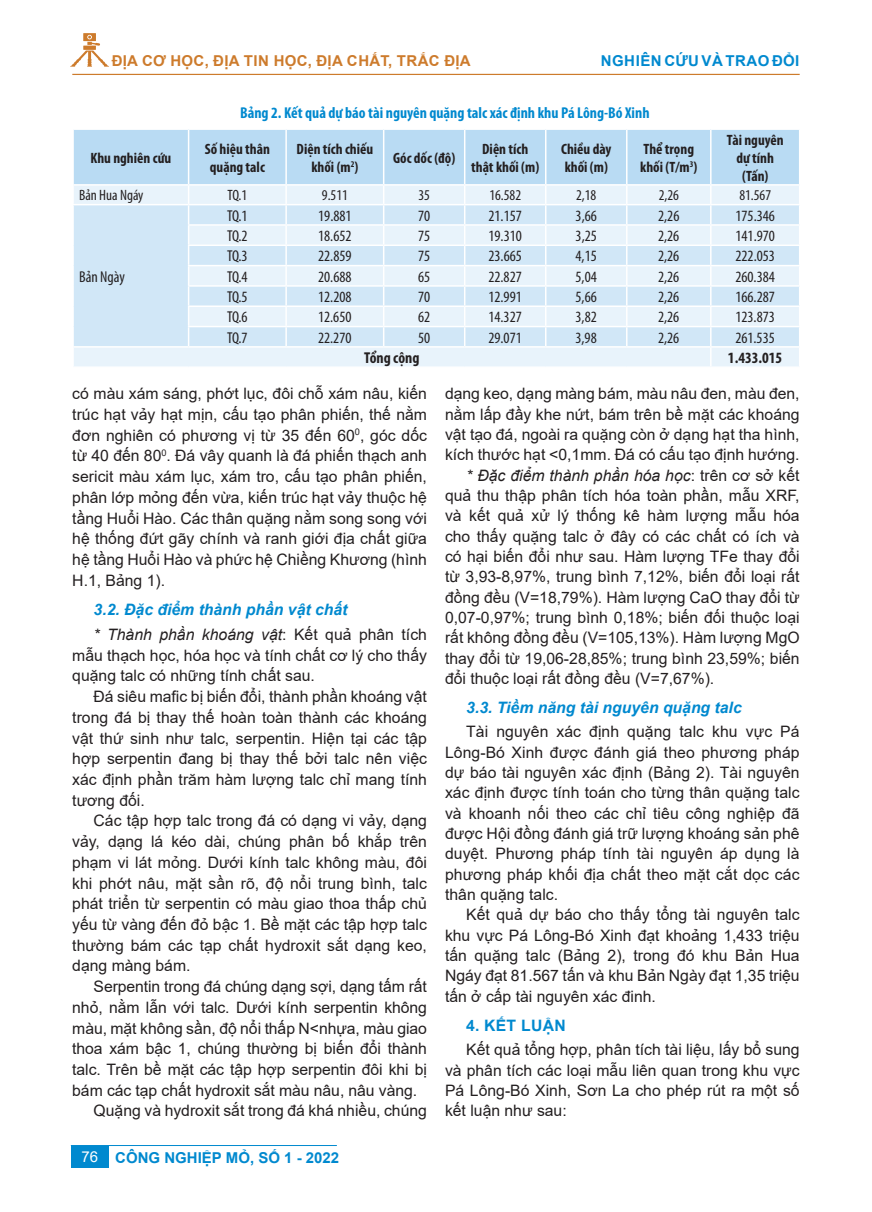
<style>
.page{position:relative;width:872px;height:1212px;background:#fff}
.page>*{position:absolute;margin:0;border:0;box-sizing:border-box;transform-origin:0 0}
.t1{font:15.75px/20.7px "Arial";color:#231f20;text-align:justify}
.t2{font:condensed 15.75px "Myriad Pro";color:#231f20}
.t3{font:italic 700 15.75px/24.9px "Arial";color:#0089cf}
.t4{font:700 condensed 15.75px "Myriad Pro";color:#0089cf}
.t5{font:italic 15.75px "Arial";color:#231f20}
.t6{font:700 condensed 15.75px "Myriad Pro";color:#231f20}
.t7{font:700 15.75px "Arial";letter-spacing:.02em;color:#0089cf}
.t8{font:700 condensed 15px/18px "Myriad Pro";color:#231f20;text-align:center}
.t9{font:condensed 15px "Myriad Pro";color:#231f20}
.t10{font:700 15px "Arial";letter-spacing:.02em;color:#cd7b2c}
.t11{font:700 15px "Arial";letter-spacing:.01em;color:#0089cf}
.t12{font:700 15px "Arial";letter-spacing:.035em;color:#0089cf}
.s1{font-weight:400;color:#231f20}
.s2{font-weight:400;font-style:normal;color:#231f20}
.s3{font-weight:400;color:#fff}
.s4{font-style:normal}
</style>
<div class="page">
<svg style="left:70px;top:33px;width:39px;height:34px"></svg>
<hr style="left:72px;top:74px;width:727px;height:1px;background:#cd7b2c">
<div style="left:71px;top:1146px;width:37px;height:21px;background:#0089cf"></div>
<hr style="left:71px;top:1145px;width:266px;height:1px;background:#0089cf">
<svg style="left:73px;top:129px;width:726px;height:237px;background:#d6eaf8"></svg>
<p class="t10" style="left:112px;top:50px;width:360px">ĐỊA CƠ HỌC, ĐỊA TIN HỌC, ĐỊA CHẤT, TRẮC ĐỊA</p>
<p class="t12" style="left:601px;top:50px;width:200px">NGHIÊN CỨU VÀ TRAO ĐỔI</p>
<p class="t4" style="left:240px;top:103px;width:411px">Bảng 2. Kết quả dự báo tài nguyên quặng talc xác định khu Pá Lông-Bó Xinh</p>
<p class="t8" style="left:90px;top:148px;width:82px">Khu nghiên cứu</p>
<p class="t8" style="left:205px;top:139px;width:67px">Số hiệu thân quặng talc</p>
<p class="t8" style="left:296px;top:139px;width:78px">Diện tích chiếu khối (m<sup>2</sup>)</p>
<p class="t8" style="left:393px;top:148px;width:64px">Góc dốc (độ)</p>
<p class="t8" style="left:471px;top:139px;width:69px">Diện tích thật khối (m)</p>
<p class="t8" style="left:561px;top:139px;width:52px;text-align:left">Chiều dày khối (m)</p>
<p class="t8" style="left:640px;top:139px;width:59px;text-align:left">Thể trọng khối (T/m<sup>3</sup>)</p>
<p class="t8" style="left:727px;top:130px;width:58px">Tài nguyên dự tính (Tấn)</p>
<p class="t9" style="left:79px;top:186px;width:66px">Bản Hua Ngáy</p>
<p class="t9" style="left:228px;top:186px;width:21px">TQ.1</p>
<p class="t9" style="left:322px;top:186px;width:28px">9.511</p>
<p class="t9" style="left:418px;top:186px;width:13px">35</p>
<p class="t9" style="left:489px;top:186px;width:33px">16.582</p>
<p class="t9" style="left:576px;top:186px;width:22px">2,18</p>
<p class="t9" style="left:658px;top:186px;width:22px">2,26</p>
<p class="t9" style="left:739px;top:186px;width:33px">81.567</p>
<p class="t2" style="left:79px;top:267px;width:47px">Bản Ngày</p>
<p class="t2" style="left:227px;top:206px;width:22px">TQ.1</p>
<p class="t2" style="left:318px;top:206px;width:35px">19.881</p>
<p class="t2" style="left:418px;top:206px;width:14px">70</p>
<p class="t2" style="left:488px;top:206px;width:35px">21.157</p>
<p class="t2" style="left:575px;top:206px;width:23px">3,66</p>
<p class="t2" style="left:658px;top:206px;width:23px">2,26</p>
<p class="t2" style="left:735px;top:206px;width:41px">175.346</p>
<p class="t2" style="left:227px;top:226px;width:22px">TQ.2</p>
<p class="t2" style="left:318px;top:226px;width:35px">18.652</p>
<p class="t2" style="left:418px;top:226px;width:14px">75</p>
<p class="t2" style="left:488px;top:226px;width:35px">19.310</p>
<p class="t2" style="left:575px;top:226px;width:23px">3,25</p>
<p class="t2" style="left:658px;top:226px;width:23px">2,26</p>
<p class="t2" style="left:735px;top:226px;width:41px">141.970</p>
<p class="t2" style="left:227px;top:247px;width:22px">TQ.3</p>
<p class="t2" style="left:318px;top:247px;width:35px">22.859</p>
<p class="t2" style="left:418px;top:247px;width:14px">75</p>
<p class="t2" style="left:488px;top:247px;width:35px">23.665</p>
<p class="t2" style="left:575px;top:247px;width:23px">4,15</p>
<p class="t2" style="left:658px;top:247px;width:23px">2,26</p>
<p class="t2" style="left:735px;top:247px;width:41px">222.053</p>
<p class="t2" style="left:227px;top:267px;width:22px">TQ.4</p>
<p class="t2" style="left:318px;top:267px;width:35px">20.688</p>
<p class="t2" style="left:418px;top:267px;width:14px">65</p>
<p class="t2" style="left:488px;top:267px;width:35px">22.827</p>
<p class="t2" style="left:575px;top:267px;width:23px">5,04</p>
<p class="t2" style="left:658px;top:267px;width:23px">2,26</p>
<p class="t2" style="left:735px;top:267px;width:41px">260.384</p>
<p class="t2" style="left:227px;top:287px;width:22px">TQ.5</p>
<p class="t2" style="left:318px;top:287px;width:35px">12.208</p>
<p class="t2" style="left:418px;top:287px;width:14px">70</p>
<p class="t2" style="left:488px;top:287px;width:35px">12.991</p>
<p class="t2" style="left:575px;top:287px;width:23px">5,66</p>
<p class="t2" style="left:658px;top:287px;width:23px">2,26</p>
<p class="t2" style="left:735px;top:287px;width:41px">166.287</p>
<p class="t2" style="left:227px;top:308px;width:22px">TQ.6</p>
<p class="t2" style="left:318px;top:308px;width:35px">12.650</p>
<p class="t2" style="left:418px;top:308px;width:14px">62</p>
<p class="t2" style="left:488px;top:308px;width:35px">14.327</p>
<p class="t2" style="left:575px;top:308px;width:23px">3,82</p>
<p class="t2" style="left:658px;top:308px;width:23px">2,26</p>
<p class="t2" style="left:735px;top:308px;width:41px">123.873</p>
<p class="t2" style="left:227px;top:328px;width:22px">TQ.7</p>
<p class="t2" style="left:318px;top:328px;width:35px">22.270</p>
<p class="t2" style="left:418px;top:328px;width:14px">50</p>
<p class="t2" style="left:488px;top:328px;width:35px">29.071</p>
<p class="t2" style="left:575px;top:328px;width:23px">3,98</p>
<p class="t2" style="left:658px;top:328px;width:23px">2,26</p>
<p class="t2" style="left:735px;top:328px;width:41px">261.535</p>
<p class="t6" style="left:364px;top:348px;width:57px">Tổng cộng</p>
<p class="t6" style="left:728px;top:348px;width:56px">1.433.015</p>
<p class="t1" style="left:72px;top:383px;width:356px">có màu xám sáng, phớt lục, đôi chỗ xám nâu, kiến trúc hạt vảy hạt mịn, cấu tạo phân phiến, thế nằm đơn nghiên có phương vị từ 35 đến 60<sup>0</sup>, góc dốc từ 40 đến 80<sup>0</sup>. Đá vây quanh là đá phiến thạch anh sericit màu xám lục, xám tro, cấu tạo phân phiến, phân lớp mỏng đến vừa, kiến trúc hạt vảy thuộc hệ tầng Huổi Hào. Các thân quặng nằm song song với hệ thống đứt gãy chính và ranh giới địa chất giữa hệ tầng Huổi Hào và phức hệ Chiềng Khương (hình H.1, Bảng 1).</p>
<p class="t3" style="left:94px;top:597px;width:335px">3.2. Đặc điểm thành phần vật chất<br><span class="s1">* Thành phần khoáng vật</span><span class="s2">: Kết quả phân tích</span></p>
<p class="t1" style="left:72px;top:645px;width:356px">mẫu thạch học, hóa học và tính chất cơ lý cho thấy quặng talc có những tính chất sau.</p>
<p class="t1" style="left:72px;top:686px;width:356px;text-indent:21px">Đá siêu mafic bị biến đổi, thành phần khoáng vật trong đá bị thay thế hoàn toàn thành các khoáng vật thứ sinh như talc, serpentin. Hiện tại các tập hợp serpentin đang bị thay thế bởi talc nên việc xác định phần trăm hàm lượng talc chỉ mang tính tương đối.</p>
<p class="t1" style="left:72px;top:810px;width:356px;text-indent:21px">Các tập hợp talc trong đá có dạng vi vảy, dạng vảy, dạng lá kéo dài, chúng phân bố khắp trên phạm vi lát mỏng. Dưới kính talc không màu, đôi khi phớt nâu, mặt sần rõ, độ nổi trung bình, talc phát triển từ serpentin có màu giao thoa thấp chủ yếu từ vàng đến đỏ bậc 1. Bề mặt các tập hợp talc thường bám các tạp chất hydroxit sắt dạng keo, dạng màng bám.</p>
<p class="t1" style="left:94px;top:976px;width:335px">Serpentin trong đá chúng dạng sợi, dạng tấm rất</p>
<p class="t1" style="left:72px;top:997px;width:356px">nhỏ, nằm lẫn với talc. Dưới kính serpentin không</p>
<p class="t1" style="left:72px;top:1017px;width:356px">màu, mặt không sần, độ nổi thấp N&lt;nhựa, màu giao</p>
<p class="t1" style="left:72px;top:1038px;width:356px">thoa xám bậc 1, chúng thường bị biến đổi thành</p>
<p class="t1" style="left:72px;top:1059px;width:356px">talc. Trên bề mặt các tập hợp serpentin đôi khi bị</p>
<p class="t1" style="left:72px;top:1079px;width:346px">bám các tạp chất hydroxit sắt màu nâu, nâu vàng.</p>
<p class="t1" style="left:94px;top:1100px;width:335px">Quặng và hydroxit sắt trong đá khá nhiều, chúng</p>
<p class="t11" style="left:81px;top:1147px;width:259px"><span class="s3">76</span> CÔNG NGHIỆP MỎ, SỐ 1 - 2022</p>
<p class="t1" style="left:445px;top:383px;width:356px">dạng keo, dạng màng bám, màu nâu đen, màu đen,</p>
<p class="t1" style="left:445px;top:404px;width:356px">nằm lấp đầy khe nứt, bám trên bề mặt các khoáng</p>
<p class="t1" style="left:445px;top:424px;width:356px">vật tạo đá, ngoài ra quặng còn ở dạng hạt tha hình,</p>
<p class="t1" style="left:445px;top:444px;width:356px">kích thước hạt &lt;0,1mm. Đá có cấu tạo định hướng.</p>
<p class="t5" style="left:466px;top:465px;width:335px">* Đặc điểm thành phần hóa học<span class="s4">: trên cơ sở kết</span></p>
<p class="t1" style="left:445px;top:485px;width:356px">quả thu thập phân tích hóa toàn phần, mẫu XRF,</p>
<p class="t1" style="left:445px;top:505px;width:356px">và kết quả xử lý thống kê hàm lượng mẫu hóa</p>
<p class="t1" style="left:445px;top:526px;width:356px">cho thấy quặng talc ở đây có các chất có ích và</p>
<p class="t1" style="left:445px;top:546px;width:356px">có hại biến đổi như sau. Hàm lượng TFe thay đổi</p>
<p class="t1" style="left:445px;top:566px;width:356px">từ 3,93-8,97%, trung bình 7,12%, biến đổi loại rất</p>
<p class="t1" style="left:445px;top:587px;width:356px">đồng đều (V=18,79%). Hàm lượng CaO thay đổi từ</p>
<p class="t1" style="left:445px;top:607px;width:356px">0,07-0,97%; trung bình 0,18%; biến đối thuộc loại</p>
<p class="t1" style="left:445px;top:627px;width:356px">rất không đồng đều (V=105,13%). Hàm lượng MgO</p>
<p class="t1" style="left:445px;top:648px;width:356px">thay đổi từ 19,06-28,85%; trung bình 23,59%; biến</p>
<p class="t1" style="left:445px;top:668px;width:271px">đổi thuộc loại rất đồng đều (V=7,67%).</p>
<p class="t3" style="left:466px;top:695px;width:277px">3.3. Tiềm năng tài nguyên quặng talc</p>
<p class="t1" style="left:445px;top:721px;width:356px;text-indent:21px">Tài nguyên xác định quặng talc khu vực Pá Lông-Bó Xinh được đánh giá theo phương pháp dự báo tài nguyên xác định (Bảng 2). Tài nguyên xác định được tính toán cho từng thân quặng talc và khoanh nối theo các chỉ tiêu công nghiệp đã được Hội đồng đánh giá trữ lượng khoáng sản phê duyệt. Phương pháp tính tài nguyên áp dụng là phương pháp khối địa chất theo mặt cắt dọc các thân quặng talc.</p>
<p class="t1" style="left:445px;top:904px;width:356px;text-indent:21px">Kết quả dự báo cho thấy tổng tài nguyên talc khu vực Pá Lông-Bó Xinh đạt khoảng 1,433 triệu tấn quặng talc (Bảng 2), trong đó khu Bản Hua Ngáy đạt 81.567 tấn và khu Bản Ngày đạt 1,35 triệu tấn ở cấp tài nguyên xác đinh.</p>
<p class="t7" style="left:466px;top:1014px;width:101px">4. KẾT LUẬN</p>
<p class="t1" style="left:445px;top:1039px;width:356px;text-indent:21px">Kết quả tổng hợp, phân tích tài liệu, lấy bổ sung và phân tích các loại mẫu liên quan trong khu vực Pá Lông-Bó Xinh, Sơn La cho phép rút ra một số kết luận như sau:</p>
</div>
